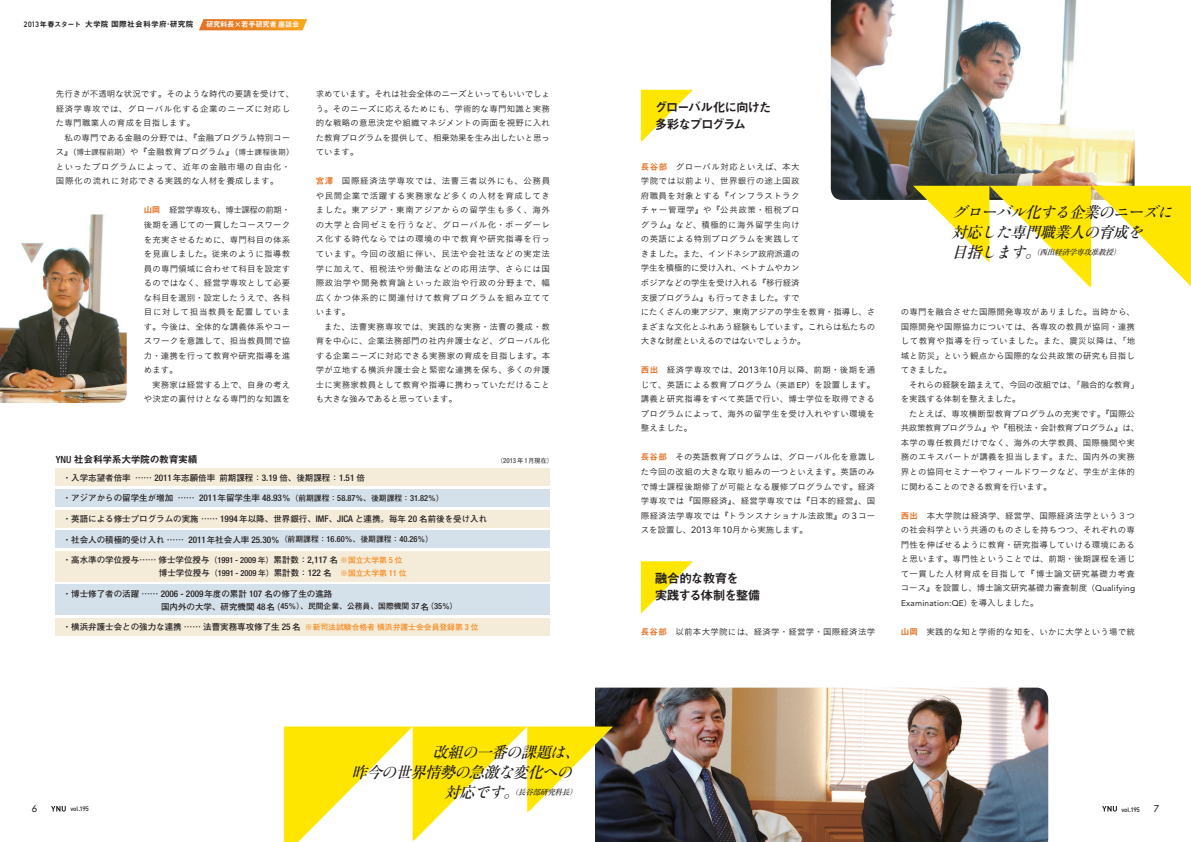
<style>
.page{position:relative;width:1191px;height:842px;background:#fff}
.page>*{position:absolute;margin:0;border:0;box-sizing:border-box;transform-origin:0 0}
.t1{font:italic 500 15.6px/19.9px "Ryumin Pro";color:#231f20}
.t2{font:italic 15.6px "Ryumin Std Medium KO";color:#231f20}
.t3{font:12.8px/17px "Midashi Go Pro MB31";letter-spacing:-.095em;color:#231f20}
.t4{font:9.9px "Midashi Go Pro MB31";letter-spacing:-.045em;color:#231f20}
.t5{font:9.2px "Futura";color:#231f20}
.t6{font:8.5px/14.5px "Koburina Go Std W3";letter-spacing:.025em;color:#231f20;text-align:justify}
.t7{font:8.5px/14.5px "Koburina Go Std W3";letter-spacing:.06em;color:#231f20}
.t8{font:700 8.5px/12.8px "Futo Go B101 Pr 5";color:#231f20}
.t9{font:8.5px/14.5px "Koburina Go Std W3";letter-spacing:-.01em;color:#231f20}
.t10{font:8.3px "Avenir";letter-spacing:.02em;color:#231f20}
.t11{font:700 7.8px "Futo Go B101 Pr 5";color:#231f20}
.t12{font:italic 500 7.8px "Ryumin Pro";color:#231f20}
.t13{font:7.8px "Koburina Go Std W3";letter-spacing:.005em;color:#231f20}
.t14{font:7.8px "Midashi Go Pro MB31";letter-spacing:.03em;color:#231f20}
.t15{font:7.3px "Midashi Go Pro MB31";letter-spacing:-.04em;color:#fff}
.t16{font:500 6.4px "DIN";letter-spacing:-.035em;color:#231f20}
.t17{font:500 6.4px "Gothic BBB Pro";color:#231f20}
.s1{font-family:"DIN Mittelschrift";font-size:7.7px}
.s2{font-size:7.2px}
.s3{font-family:"Gothic BBB Pro";font-weight:500}
.s4{font-size:8.5px}
.s5{font-family:"Midashi Go Pro MB31";color:#e47225}
.s6{font-family:"Helvetica Neue";font-weight:500;font-stretch:condensed}
.s7{font-family:"Helvetica Neue";font-weight:400;font-stretch:condensed;font-size:6.9px}
.s8{font-family:"Helvetica Neue";font-weight:500;font-stretch:condensed;font-size:9.2px}
.s9{font-size:7.8px}
.s10{font-family:"Helvetica Neue";font-weight:500;font-stretch:condensed;font-size:8.4px}
.s11{font-size:7.8px;color:#f68b1f}
.s12{font-family:"Helvetica Neue";font-weight:500;font-stretch:condensed;font-size:8.4px;color:#f68b1f}
.s13{font-family:"Ryumin Std Medium KO";font-weight:400}
.s14{font-weight:400}
.s15{font-size:15.6px}
.s16{font-family:"Ryumin Std Medium KO";font-weight:400;font-size:15.6px}
.s17{font-weight:400;font-size:15.6px}
.s18{font-family:"Avenir";font-size:9.1px}
.s19{font-family:"Avenir";font-size:8.3px}
.s20{font-family:"Ryumin Pro";font-weight:500}
.s21{font-family:"Koburina Go Std W3";font-size:7.8px}
.s22{font-family:"Koburina Go Std W3";font-size:8.5px}
</style>
<div class="page">
<img style="left:0;top:214px;width:127px;height:189px">
<img style="left:595px;top:688px;width:453px;height:154px">
<div style="left:56px;top:468px;width:494px;height:18px;background:#f4ebd8"></div>
<div style="left:56px;top:489px;width:494px;height:18px;background:#d5e1ea"></div>
<div style="left:56px;top:510px;width:494px;height:18px;background:#f4ebd8"></div>
<div style="left:56px;top:530px;width:494px;height:18px;background:#d5e1ea"></div>
<div style="left:56px;top:551px;width:494px;height:31px;background:#f4ebd8"></div>
<div style="left:56px;top:585px;width:494px;height:30px;background:#d5e1ea"></div>
<div style="left:56px;top:618px;width:494px;height:18px;background:#f4ebd8"></div>
<svg style="left:641px;top:90px;width:52px;height:52px"></svg>
<svg style="left:641px;top:561px;width:52px;height:52px"></svg>
<img style="left:831px;top:0;width:303px;height:200px">
<svg style="left:913px;top:186px;width:278px;height:102px"></svg>
<svg style="left:284px;top:726px;width:329px;height:116px"></svg>
<svg style="left:199px;top:19px;width:108px;height:11px"></svg>
<svg style="left:51px;top:806px;width:15px;height:5px"></svg>
<svg style="left:1102px;top:806px;width:14px;height:5px"></svg>
<p class="t14" style="left:24px;top:18px;width:171px"><span class="s1">2013</span><span class="s2">年春スタート</span>大学院国際社会科学府<span class="s3">・</span>研究院</p>
<p class="t15" style="left:206px;top:19px;width:95px">研究科長×若手研究者座談会</p>
<p class="t6" style="left:56px;top:87px;width:240px;text-align:left">先行きが不透明な状況です。そのような時代の要請を受けて、経済学専攻では、グローバル化する企業のニーズに対応した専門職業人の育成を目指します。<br>　私の専門である金融の分野では、『金融プログラム特別コー</p>
<p class="t13" style="left:56px;top:146px;width:240px"><span class="s4">ス』</span>（博士課程前期）<span class="s4">や『金融教育プログラム』</span>（博士課程後期）</p>
<p class="t7" style="left:56px;top:159px;width:236px">といったプログラムによって、近年の金融市場の自由化・国際化の流れに対応できる実践的な人材を養成します。</p>
<p class="t6" style="left:144px;top:203px;width:148px;text-align:left"><span class="s5">山岡</span>　経営学専攻も、博士課程の前期・後期を通じての一貫したコースワークを充実させるために、専門科目の体系を見直しました。従来のように指導教員の専門領域に合わせて科目を設定するのではなく、経営学専攻として必要な科目を選別・設定したうえで、各科目に対して担当教員を配置しています。今後は、全体的な講義体系やコースワークを意識して、担当教員間で協力・連携を行って教育や研究指導を進めます。<br>　実務家は経営する上で、自身の考えや決定の裏付けとなる専門的な知識を</p>
<p class="t6" style="left:316px;top:87px;width:236px">求めています。それは社会全体のニーズといってもいいでしょう。そのニーズに応えるためにも、学術的な専門知識と実務的な戦略の意思決定や組織マネジメントの両面を視野に入れた教育プログラムを提供して、相乗効果を生み出したいと思っています。</p>
<p class="t7" style="left:316px;top:174px;width:236px"><span class="s5">宮澤</span>　国際経済法学専攻では、法曹三者以外にも、公務員や民間企業で活躍する実務家など多くの人材を育成してきました。東アジア・東南アジアからの留学生も多く、海外の大学と合同ゼミを行うなど、グローバル化・ボーダーレス化する時代ならではの環境の中で教育や研究指導を行っています。今回の改組に伴い、民法や会社法などの実定法学に加えて、租税法や労働法などの応用法学、さらには国際政治学や開発教育論といった政治や行政の分野まで、幅広くかつ体系的に関連付けて教育プログラムを組み立てています。<br>　また、法曹実務専攻では、実践的な実務・法曹の養成・教育を中心に、企業法務部門の社内弁護士など、グローバル化する企業ニーズに対応できる実務家の育成を目指します。本学が立地する横浜弁護士会と緊密な連携を保ち、多くの弁護士に実務家教員として教育や指導に携わっていただけることも大きな強みであると思っています。</p>
<p class="t4" style="left:56px;top:451px;width:143px"><span class="s6">YNU</span> 社会科学系大学院の教育実績</p>
<p class="t17" style="left:497px;top:455px;width:58px">（<span class="s7">2013</span>年 <span class="s7">1</span>月現在）</p>
<p class="t8" style="left:63px;top:470px;width:304px">・入学志望者倍率 …… <span class="s8">2011</span>年志願倍率 前期課程：<span class="s8">3.19</span> 倍、後期課程：<span class="s8">1.51</span> 倍</p>
<p class="t8" style="left:63px;top:491px;width:383px">・アジアからの留学生が増加 …… <span class="s8">2011</span>年留学生率 <span class="s8">48.93</span>％<span class="s9">（前期課程：</span><span class="s10">58.87</span><span class="s9">％、後期課程：</span><span class="s10">31.82</span><span class="s9">％）</span></p>
<p class="t8" style="left:63px;top:512px;width:426px">・英語による修士プログラムの実施 …… <span class="s8">1994</span> 年以降、世界銀行、<span class="s8">IMF</span>、<span class="s8">JICA</span> と連携。毎年 <span class="s8">20</span> 名前後を受け入れ</p>
<p class="t8" style="left:63px;top:532px;width:372px">・社会人の積極的受け入れ …… <span class="s8">2011</span>年社会人率 <span class="s8">25.30</span>％<span class="s9">（前期課程：</span><span class="s10">16.60</span><span class="s9">％、後期課程：</span><span class="s10">40.26</span><span class="s9">％）</span></p>
<p class="t8" style="left:159px;top:553px;width:249px;text-indent:-96px">・高水準の学位授与…… 修士学位授与<span class="s9">（</span><span class="s10">1991 - 2009</span> <span class="s9">年）</span>累計数：<span class="s8">2,117</span> 名 <span class="s11">※国立大学第</span> <span class="s12">5</span> <span class="s11">位</span>博士学位授与<span class="s9">（</span><span class="s10">1991 - 2009</span> <span class="s9">年）</span>累計数：<span class="s8">122</span> 名　<span class="s11">※国立大学第</span> <span class="s12">11</span> <span class="s11">位</span></p>
<p class="t8" style="left:63px;top:587px;width:271px">・博士修了者の活躍 …… <span class="s8">2006 - 2009</span>年度の累計 <span class="s8">107</span> 名の修了生の進路</p>
<p class="t11" style="left:161px;top:600px;width:298px"><span class="s4">国内外の大学、研究機関</span> <span class="s8">48</span><span class="s4">名（</span><span class="s10">45</span>％）、民間企業、公務員、国際機関 <span class="s10">37</span><span class="s4">名</span>（<span class="s10">35</span>％）</p>
<p class="t8" style="left:63px;top:620px;width:417px">・横浜弁護士会との強力な連携 …… 法曹実務専攻修了生 <span class="s8">25</span>名 <span class="s11">※新司法試験合格者横浜弁護士会会員登録第</span> <span class="s12">3</span> <span class="s11">位</span></p>
<h1 class="t1" style="left:351px;top:741px;width:236px;text-indent:81px">改組<span class="s13">の</span>一番<span class="s13">の</span>課題<span class="s13">は</span><span class="s14">、</span>昨今<span class="s13">の</span>世界情勢<span class="s13">の</span>急激<span class="s13">な</span>変化<span class="s13">への</span></h1>
<p class="t12" style="left:444px;top:786px;width:137px"><span class="s15">対応</span><span class="s16">です</span><span class="s17">。</span><span class="s14">（</span>長谷部研究科長<span class="s14">）</span></p>
<h2 class="t3" style="left:654px;top:97px;width:118px">グローバル化に向けた多彩なプログラム</h2>
<p class="t9" style="left:641px;top:159px;width:236px"><span class="s5">長谷部</span>　グローバル対応といえば、本大<br>学院では以前より、世界銀行の途上国政<br>府職員を対象とする『インフラストラク<br>チャー管理学』や『公共政策・租税プロ<br>グラム』など、積極的に海外留学生向け<br>の英語による特別プログラムを実践して<br>きました。また、インドネシア政府派遣の<br>学生を積極的に受け入れ、ベトナムやカン<br>ボジアなどの学生を受け入れる『移行経済<br>支援プログラム』も行ってきました。すで<br>にたくさんの東アジア、東南アジアの学生を教育・指導し、さまざまな文化とふれあう経験もしています。これらは私たちの大きな財産といえるのではないでしょうか。</p>
<p class="t6" style="left:641px;top:363px;width:236px"><span class="s5">西出</span>　経済学専攻では、<span class="s18">2013</span>年<span class="s18">10</span>月以降、前期・後期を通じて、英語による教育プログラム<span class="s9">（英語</span><span class="s19">EP</span><span class="s9">）</span>を設置します。講義と研究指導をすべて英語で行い、博士学位を取得できるプログラムによって、海外の留学生を受け入れやすい環境を整えました。</p>
<p class="t6" style="left:641px;top:450px;width:236px"><span class="s5">長谷部</span>　その英語教育プログラムは、グローバル化を意識した今回の改組の大きな取り組みの一つといえます。英語のみで博士課程後期修了が可能となる履修プログラムです。経済学専攻では『国際経済』、経営学専攻では『日本的経営』、国際経済法学専攻では『トランスナショナル法政策』の <span class="s18">3</span>コースを設置し、<span class="s18">2013</span> 年<span class="s18">10</span>月から実施します。</p>
<h2 class="t3" style="left:654px;top:569px;width:107px">融合的な教育を<br>実践する体制を整備</h2>
<p class="t6" style="left:641px;top:624px;width:236px"><span class="s5">長谷部</span>　以前本大学院には、経済学・経営学・国際経済法学</p>
<h1 class="t2" style="left:951px;top:201px;width:227px">グローバル<span class="s20">化</span>する<span class="s20">企業</span>のニーズに</h1>
<h1 class="t1" style="left:951px;top:221px;width:198px">対応<span class="s13">した</span>専門職業人<span class="s13">の</span>育成<span class="s13">を</span></h1>
<p class="t12" style="left:951px;top:246px;width:173px"><span class="s15">目指</span><span class="s16">します</span><span class="s17">。</span><span class="s14">（</span>西出経済学専攻准教授<span class="s14">）</span></p>
<p class="t6" style="left:900px;top:305px;width:240px;text-align:left">の専門を融合させた国際開発専攻がありました。当時から、国際開発や国際協力については、各専攻の教員が協同・連携して教育や指導を行っていました。また、震災以降は、「地域と防災」という観点から国際的な公共政策の研究も目指してきました。<br>　それらの経験を踏まえて、今回の改組では、「融合的な教育」を実践する体制を整えました。<br>　たとえば、専攻横断型教育プログラムの充実です。『国際公共政策教育プログラム』や『租税法・会計教育プログラム』は、本学の専任教員だけでなく、海外の大学教員、国際機関や実務のエキスパートが講義を担当します。また、国内外の実務界との協同セミナーやフィールドワークなど、学生が主体的に関わることのできる教育を行います。</p>
<p class="t6" style="left:900px;top:508px;width:236px"><span class="s5">西出</span>　本大学院は経済学、経営学、国際経済法学という３つの社会科学という共通のものさしを持ちつつ、それぞれの専門性を伸ばせるように教育・研究指導していける環境にあると思います。専門性ということでは、前期・後期課程を通じて一貫した人材育成を目指して『博士論文研究基礎力考査コース』を設置し、博士論文研究基礎力審査制度<span class="s9">（</span><span class="s19">Qualifying</span></p>
<p class="t10" style="left:901px;top:598px;width:139px">Examination:QE<span class="s21">）</span><span class="s22">を導入しました。</span></p>
<p class="t6" style="left:900px;top:624px;width:236px"><span class="s5">山岡</span>　実践的な知と学術的な知を、いかに大学という場で統</p>
<p class="t5" style="left:32px;top:803px;width:7px">6</p>
<p class="t16" style="left:70px;top:805px;width:20px">vol.195</p>
<p class="t16" style="left:1121px;top:805px;width:20px">vol.195</p>
<p class="t5" style="left:1153px;top:803px;width:7px">7</p>
</div>
